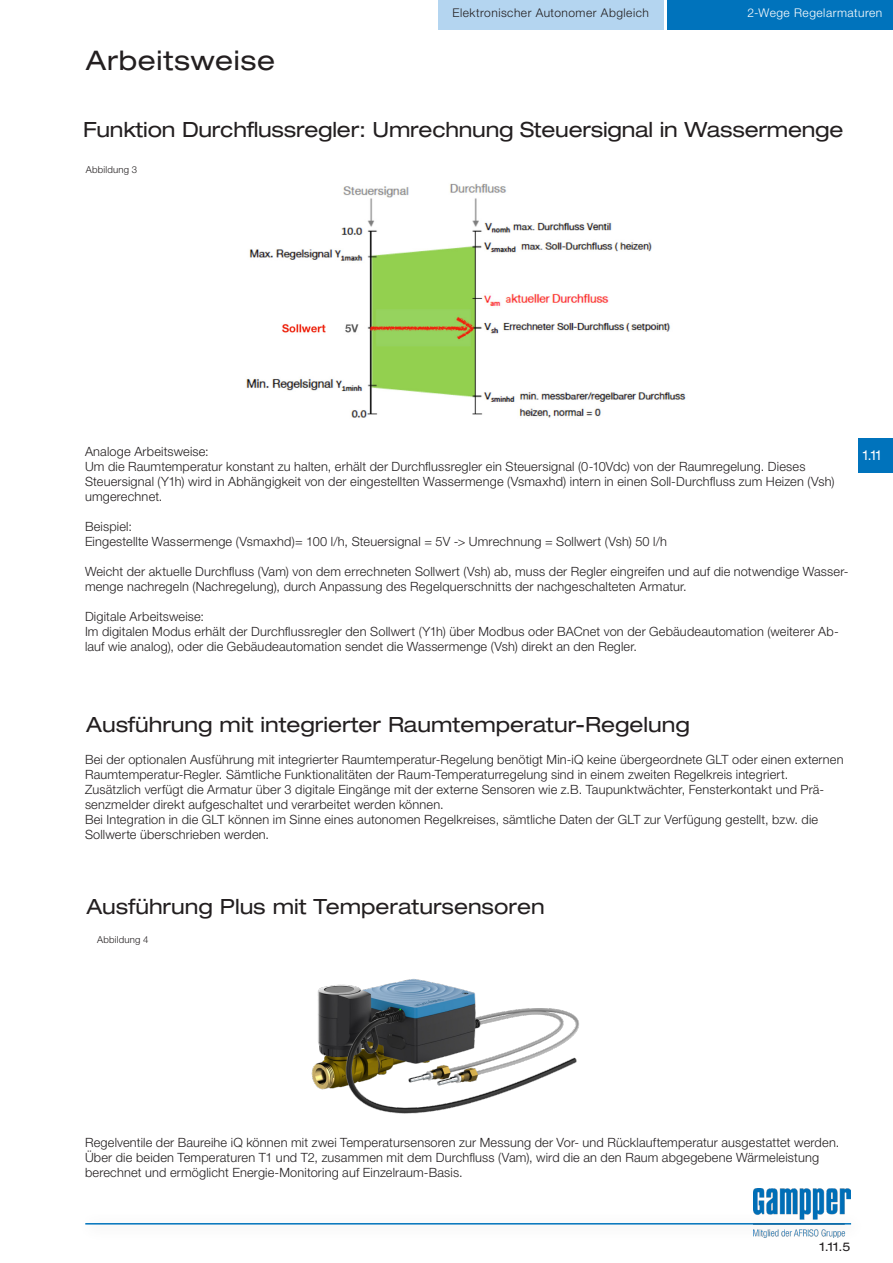
<style>
.page{position:relative;width:893px;height:1263px;background:#fff}
.page>*{position:absolute;margin:0;border:0;box-sizing:border-box;transform-origin:0 0}
._01_Headline{font:expanded 27px "Helvetica Neue LT Std";letter-spacing:.025em;color:#231f20}
.t1{font:expanded 21px "Helvetica Neue LT Std";color:#231f20}
.Kapitel{font:expanded 13.5px "Helvetica Neue LT Std";color:#fff;scale:.85 1}
.t2{font:300 12.75px/15px "Helvetica Neue LT Std";letter-spacing:.015em;color:#231f20}
.t3{font:300 12px "Helvetica Neue LT Std";letter-spacing:.04em;color:#231f20}
.t4{font:300 12px "Helvetica Neue LT Std";letter-spacing:.04em;color:#fff}
.t5{font:expanded 12px "Helvetica Neue LT Std";color:#231f20}
.t6{font:300 9.6px "Helvetica Neue LT Std";letter-spacing:.02em;color:#231f20}
</style>
<div class="page">
<hr style="left:85px;top:1223px;width:766px;height:1px;background:#0073bc">
<div style="left:668px;top:0;width:225px;height:30px;background:#0073bc"></div>
<div style="left:438px;top:0;width:225px;height:30px;background:#b4d5f0"></div>
<img style="left:753px;top:1188px;width:97px;height:49px">
<img style="left:311px;top:979px;width:268px;height:135px">
<img style="left:246px;top:183px;width:440px;height:235px">
<div style="left:859px;top:438px;width:34px;height:34px;background:#0073bc"></div>
<p class="_01_Headline" style="left:86px;top:44px;width:191px">Arbeitsweise</p>
<p class="t3" style="left:452px;top:5px;width:198px">Elektronischer Autonomer Abgleich</p>
<p class="t4" style="left:747px;top:5px;width:136px">2-Wege Regelarmaturen</p>
<p class="t1" style="left:83px;top:116px;width:762px">Funktion Durchflussregler: Umrechnung Steuersignal in Wassermenge</p>
<p class="t6" style="left:86px;top:163px;width:53px">Abbildung 3</p>
<p class="t2" style="left:85px;top:444px;width:125px">Analoge Arbeitsweise:</p>
<p class="t2" style="left:85px;top:459px;width:751px">Um die Raumtemperatur konstant zu halten, erhält der Durchflussregler ein Steuersignal (0-10Vdc) von der Raumregelung. Dieses<br>Steuersignal (Y1h) wird in Abhängigkeit von der eingestellten Wassermenge (Vsmaxhd) intern in einen Soll-Durchfluss zum Heizen (Vsh) umgerechnet.</p>
<p class="t2" style="left:85px;top:519px;width:48px">Beispiel:</p>
<p class="t2" style="left:85px;top:534px;width:584px">Eingestellte Wassermenge (Vsmaxhd)= 100 l/h, Steuersignal = 5V -&gt; Umrechnung = Sollwert (Vsh) 50 l/h</p>
<p class="t2" style="left:85px;top:564px;width:765px">Weicht der aktuelle Durchfluss (Vam) von dem errechneten Sollwert (Vsh) ab, muss der Regler eingreifen und auf die notwendige Wasser&shy;menge nachregeln (Nachregelung), durch Anpassung des Regelquerschnitts der nachgeschalteten Armatur.</p>
<p class="t2" style="left:85px;top:609px;width:121px">Digitale Arbeitsweise:</p>
<p class="t2" style="left:85px;top:624px;width:755px">Im digitalen Modus erhält der Durchflussregler den Sollwert (Y1h) über Modbus oder BACnet von der Gebäudeautomation (weiterer Ab&shy;lauf wie analog), oder die Gebäudeautomation sendet die Wassermenge (Vsh) direkt an den Regler.</p>
<p class="Kapitel" style="left:863px;top:446px;width:23px">1.11</p>
<p class="t1" style="left:86px;top:711px;width:605px">Ausführung mit integrierter Raumtemperatur-Regelung</p>
<p class="t2" style="left:85px;top:751px;width:760px">Bei der optionalen Ausführung mit integrierter Raumtemperatur-Regelung benötigt Min-iQ keine übergeordnete GLT oder einen externen<br>Raumtemperatur-Regler. Sämtliche Funktionalitäten der Raum-Temperaturregelung sind in einem zweiten Regelkreis integriert.</p>
<p class="t2" style="left:85px;top:781px;width:741px">Zusätzlich verfügt die Armatur über 3 digitale Eingänge mit der externe Sensoren wie z.B. Taupunktwächter, Fensterkontakt und Prä&shy;senzmelder direkt aufgeschaltet und verarbeitet werden können.</p>
<p class="t2" style="left:85px;top:811px;width:735px">Bei Integration in die GLT können im Sinne eines autonomen Regelkreises, sämtliche Daten der GLT zur Verfügung gestellt, bzw. die<br>Sollwerte überschrieben werden.</p>
<p class="t1" style="left:86px;top:893px;width:460px">Ausführung Plus mit Temperatursensoren</p>
<p class="t6" style="left:97px;top:933px;width:53px">Abbildung 4</p>
<p class="t2" style="left:85px;top:1135px;width:756px">Regelventile der Baureihe iQ können mit zwei Temperatursensoren zur Messung der Vor- und Rücklauftemperatur ausgestattet werden.<br>Über die beiden Temperaturen T1 und T2, zusammen mit dem Durchfluss (Vam), wird die an den Raum abgegebene Wärmeleistung berechnet und ermöglicht Energie-Monitoring auf Einzelraum-Basis.</p>
<p class="t5" style="left:820px;top:1239px;width:32px">1.11.5</p>
</div>
